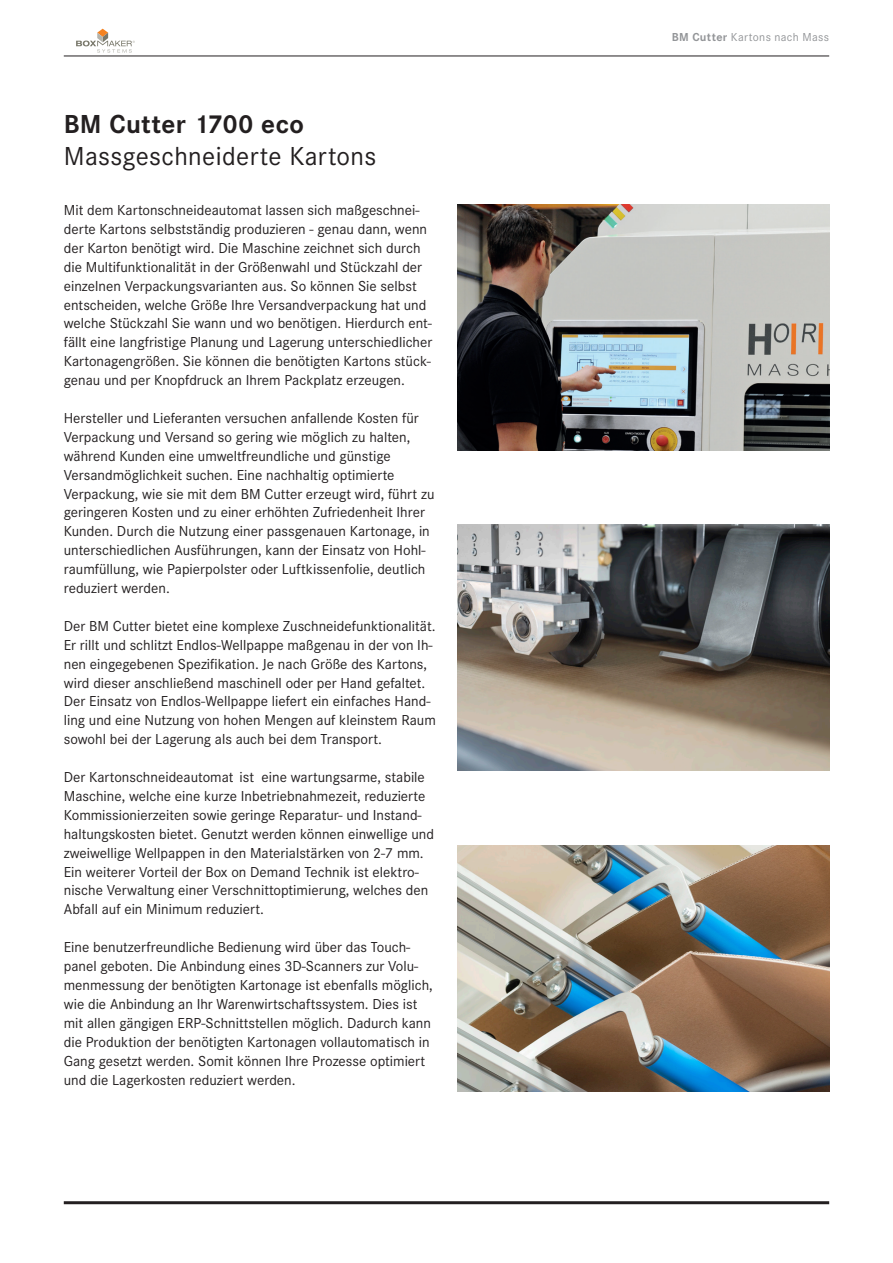
<style>
.page{position:relative;width:893px;height:1263px;background:#fff}
.page>*{position:absolute;margin:0;border:0;box-sizing:border-box;transform-origin:0 0}
.t1{font:27px "Corporate S";letter-spacing:.015em;color:#231f20}
.t2{font:700 27px "Corporate S";letter-spacing:.015em;color:#231f20}
.t3{font:15px/18.9px "Corporate S";color:#231f20}
.t4{font:12px "Corporate S";letter-spacing:.035em;color:#939598}
.s1{font-weight:700}
</style>
<div class="page">
<hr style="left:64px;top:1201px;width:765px;height:3px;background:#231f20">
<hr style="left:64px;top:56px;width:765px;height:1px;background:#231f20">
<img style="left:457px;top:204px;width:372px;height:246px">
<img style="left:457px;top:525px;width:372px;height:245px">
<img style="left:457px;top:846px;width:372px;height:245px">
<svg style="left:76px;top:29px;width:59px;height:24px"></svg>
<h1 class="t2" style="left:64px;top:105px;width:242px">BM Cutter 1700 eco</h1>
<h1 class="t1" style="left:64px;top:138px;width:314px">Massgeschneiderte Kartons</h1>
<p class="t3" style="left:64px;top:200px;width:370px">Mit dem Kartonschneideautomat lassen sich maßgeschnei&shy;derte Kartons selbstständig produzieren - genau dann, wenn der Karton benötigt wird. Die Maschine zeichnet sich durch die Multifunktionalität in der Größenwahl und Stückzahl der einzelnen Verpackungsvarianten aus. So können Sie selbst entscheiden, welche Größe Ihre Versandverpackung hat und welche Stückzahl Sie wann und wo benötigen. Hierdurch ent&shy;fällt eine langfristige Planung und Lagerung unterschiedlicher Kartonagengrößen. Sie können die benötigten Kartons stück&shy;genau und per Knopfdruck an Ihrem Packplatz erzeugen.</p>
<p class="t3" style="left:64px;top:408px;width:372px">Hersteller und Lieferanten versuchen anfallende Kosten für Verpackung und Versand so gering wie möglich zu halten, während Kunden eine umweltfreundliche und günstige Versandmöglichkeit suchen. Eine nachhaltig optimierte Verpackung, wie sie mit dem BM Cutter erzeugt wird, führt zu geringeren Kosten und zu einer erhöhten Zufriedenheit Ihrer Kunden. Durch die Nutzung einer passgenauen Kartonage, in unterschiedlichen Ausführungen, kann der Einsatz von Hohl&shy;raumfüllung, wie Papierpolster oder Luftkissenfolie, deutlich reduziert werden.</p>
<p class="t3" style="left:64px;top:616px;width:374px">Der BM Cutter bietet eine komplexe Zuschneidefunktionalität.<br>Er rillt und schlitzt Endlos-Wellpappe maßgenau in der von Ih&shy;nen eingegebenen Spezifikation. Je nach Größe des Kartons, wird dieser anschließend maschinell oder per Hand gefaltet.<br>Der Einsatz von Endlos-Wellpappe liefert ein einfaches Hand&shy;ling und eine Nutzung von hohen Mengen auf kleinstem Raum sowohl bei der Lagerung als auch bei dem Transport.</p>
<p class="t3" style="left:64px;top:767px;width:372px">Der Kartonschneideautomat ist eine wartungsarme, stabile Maschine, welche eine kurze Inbetriebnahmezeit, reduzierte Kommissionierzeiten sowie geringe Reparatur- und Instand&shy;haltungskosten bietet. Genutzt werden können einwellige und zweiwellige Wellpappen in den Materialstärken von 2-7 mm.<br>Ein weiterer Vorteil der Box on Demand Technik ist elektro&shy;nische Verwaltung einer Verschnittoptimierung, welches den Abfall auf ein Minimum reduziert.</p>
<p class="t3" style="left:64px;top:937px;width:371px">Eine benutzerfreundliche Bedienung wird über das Touch&shy;panel geboten. Die Anbindung eines 3D-Scanners zur Volu&shy;menmessung der benötigten Kartonage ist ebenfalls möglich, wie die Anbindung an Ihr Warenwirtschaftssystem. Dies ist mit allen gängigen ERP-Schnittstellen möglich. Dadurch kann die Produktion der benötigten Kartonagen vollautomatisch in Gang gesetzt werden. Somit können Ihre Prozesse optimiert und die Lagerkosten reduziert werden.</p>
<p class="t4" style="left:672px;top:29px;width:159px"><span class="s1">BM Cutter</span> Kartons nach Mass</p>
</div>
